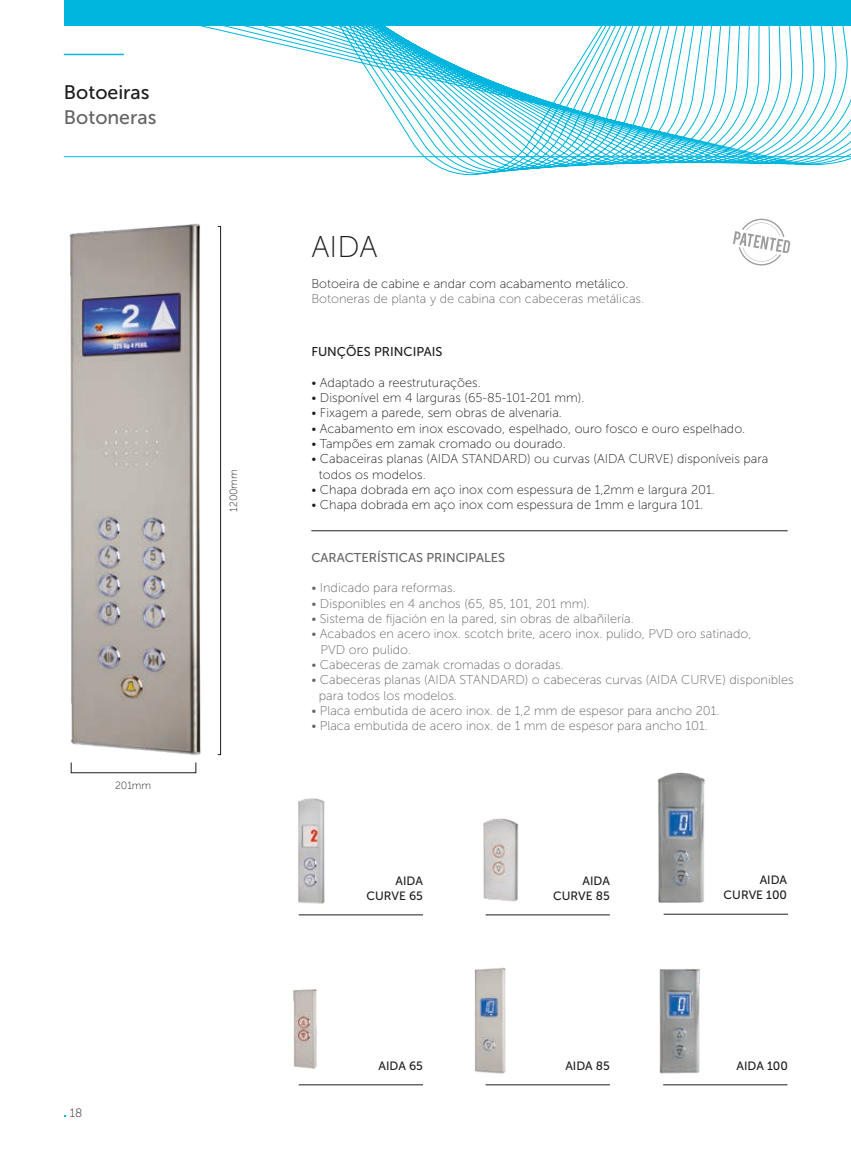
<style>
.page{position:relative;width:851px;height:1149px;background:#fff}
.page>*{position:absolute;margin:0;border:0;box-sizing:border-box;transform-origin:0 0}
.t1{font:30px "Museo Sans 100";color:#1d1d1b}
.t2{font:19.5px "Museo Sans 500";color:#1d1d1b}
.t3{font:19.5px "Museo Sans 500";color:#646463}
.t4{font:12.75px/15.3px "Museo Sans 100";color:#646463}
.t5{font:12.75px/15.3px "Museo Sans 100";color:#1d1d1b}
.t6{font:12.75px "Museo Sans 500";color:#646463}
.t7{font:12.75px "Museo Sans 500";color:#1d1d1b}
.t8{font:12px/15px "Museo Sans 500";color:#1d1d1b;text-align:right}
.t9{font:12px "Museo Sans 100";color:#1d1d1b}
.t10{font:10.5px "Museo Sans 100";letter-spacing:-.01em;color:#1d1d1b}
</style>
<div class="page">
<svg style="left:63px;top:26px;width:787px;height:149px"></svg>
<hr style="left:64px;top:54px;width:60px;height:1px;background:#00b6de">
<hr style="left:64px;top:156px;width:786px;height:1px;background:#00b6de">
<div style="left:64px;top:0;width:786px;height:26px;background:#00b6de"></div>
<img style="left:293px;top:989px;width:24px;height:80px">
<img style="left:475px;top:967px;width:31px;height:107px">
<svg style="left:733px;top:219px;width:57px;height:46px"></svg>
<img style="left:69px;top:223px;width:153px;height:551px">
<div style="left:217px;top:226px;width:4px;height:528px;border:1px solid #1d1d1b"></div>
<img style="left:298px;top:798px;width:54px;height:118px">
<img style="left:483px;top:818px;width:74px;height:98px">
<img style="left:657px;top:772px;width:48px;height:131px">
<img style="left:659px;top:969px;width:67px;height:117px">
<hr style="left:311px;top:530px;width:476px;height:1px;background:#1d1d1b">
<hr style="left:485px;top:1084px;width:124px;height:1px;background:#1d1d1b">
<hr style="left:663px;top:1084px;width:124px;height:1px;background:#1d1d1b">
<hr style="left:299px;top:914px;width:124px;height:1px;background:#1d1d1b">
<hr style="left:485px;top:914px;width:124px;height:1px;background:#1d1d1b">
<hr style="left:663px;top:913px;width:124px;height:1px;background:#1d1d1b">
<hr style="left:299px;top:1084px;width:124px;height:1px;background:#1d1d1b">
<h2 class="t2" style="left:64px;top:81px;width:87px">Botoeiras</h2>
<h2 class="t3" style="left:64px;top:107px;width:94px">Botoneras</h2>
<p class="t10" style="left:228px;top:511px;width:44px;rotate:-90deg">1200mm</p>
<p class="t10" style="left:115px;top:780px;width:37px">201mm</p>
<p class="t9" style="left:70px;top:1106px;width:14px">18</p>
<h1 class="t1" style="left:311px;top:231px;width:68px">AIDA</h1>
<p class="t5" style="left:311px;top:276px;width:318px">Botoeira de cabine e andar com acabamento metálico.</p>
<p class="t4" style="left:311px;top:291px;width:334px">Botoneras de planta y de cabina con cabeceras metálicas.</p>
<p class="t7" style="left:311px;top:345px;width:133px">FUNÇÕES PRINCIPAIS</p>
<p class="t5" style="left:311px;top:375px;width:171px">• Adaptado a reestruturações.</p>
<p class="t5" style="left:311px;top:390px;width:274px">• Disponível em 4 larguras (65-85-101-201 mm).</p>
<p class="t5" style="left:311px;top:405px;width:252px">• Fixagem a parede, sem obras de alvenaria.</p>
<p class="t5" style="left:311px;top:421px;width:435px">• Acabamento em inox escovado, espelhado, ouro fosco e ouro espelhado.</p>
<p class="t5" style="left:311px;top:436px;width:256px">• Tampões em zamak cromado ou dourado.</p>
<p class="t5" style="left:319px;top:451px;width:451px;text-indent:-7px">• Cabaceiras planas (AIDA STANDARD) ou curvas (AIDA CURVE) disponíveis para todos os modelos.</p>
<p class="t5" style="left:311px;top:482px;width:405px">• Chapa dobrada em aço inox com espessura de 1,2mm e largura 201.</p>
<p class="t5" style="left:311px;top:497px;width:393px">• Chapa dobrada em aço inox com espessura de 1mm e largura 101.</p>
<p class="t6" style="left:311px;top:550px;width:195px">CARACTERÍSTICAS PRINCIPALES</p>
<p class="t4" style="left:311px;top:580px;width:146px">• Indicado para reformas.</p>
<p class="t4" style="left:311px;top:595px;width:280px">• Disponibles en 4 anchos (65, 85, 101, 201 mm).</p>
<p class="t4" style="left:311px;top:611px;width:324px">• Sistema de fijación en la pared, sin obras de albañilería.</p>
<p class="t4" style="left:320px;top:626px;width:432px;text-indent:-9px">• Acabados en acero inox. scotch brite, acero inox. pulido, PVD oro satinado,<br>PVD oro pulido.</p>
<p class="t4" style="left:311px;top:657px;width:254px">• Cabeceras de zamak cromadas o doradas.</p>
<p class="t4" style="left:319px;top:672px;width:476px;text-indent:-7px">• Cabeceras planas (AIDA STANDARD) o cabeceras curvas (AIDA CURVE) disponibles para todos los modelos.</p>
<p class="t4" style="left:311px;top:702px;width:409px">• Placa embutida de acero inox. de 1,2 mm de espesor para ancho 201.</p>
<p class="t4" style="left:311px;top:718px;width:398px">• Placa embutida de acero inox. de 1 mm de espesor para ancho 101.</p>
<p class="t8" style="left:366px;top:872px;width:58px">AIDA<br>CURVE 65</p>
<p class="t8" style="left:553px;top:872px;width:58px">AIDA<br>CURVE 85</p>
<p class="t8" style="left:723px;top:872px;width:65px">AIDA<br>CURVE 100</p>
<p class="t8" style="left:378px;top:1057px;width:46px">AIDA 65</p>
<p class="t8" style="left:565px;top:1057px;width:46px">AIDA 85</p>
<p class="t8" style="left:736px;top:1057px;width:53px">AIDA 100</p>
</div>
